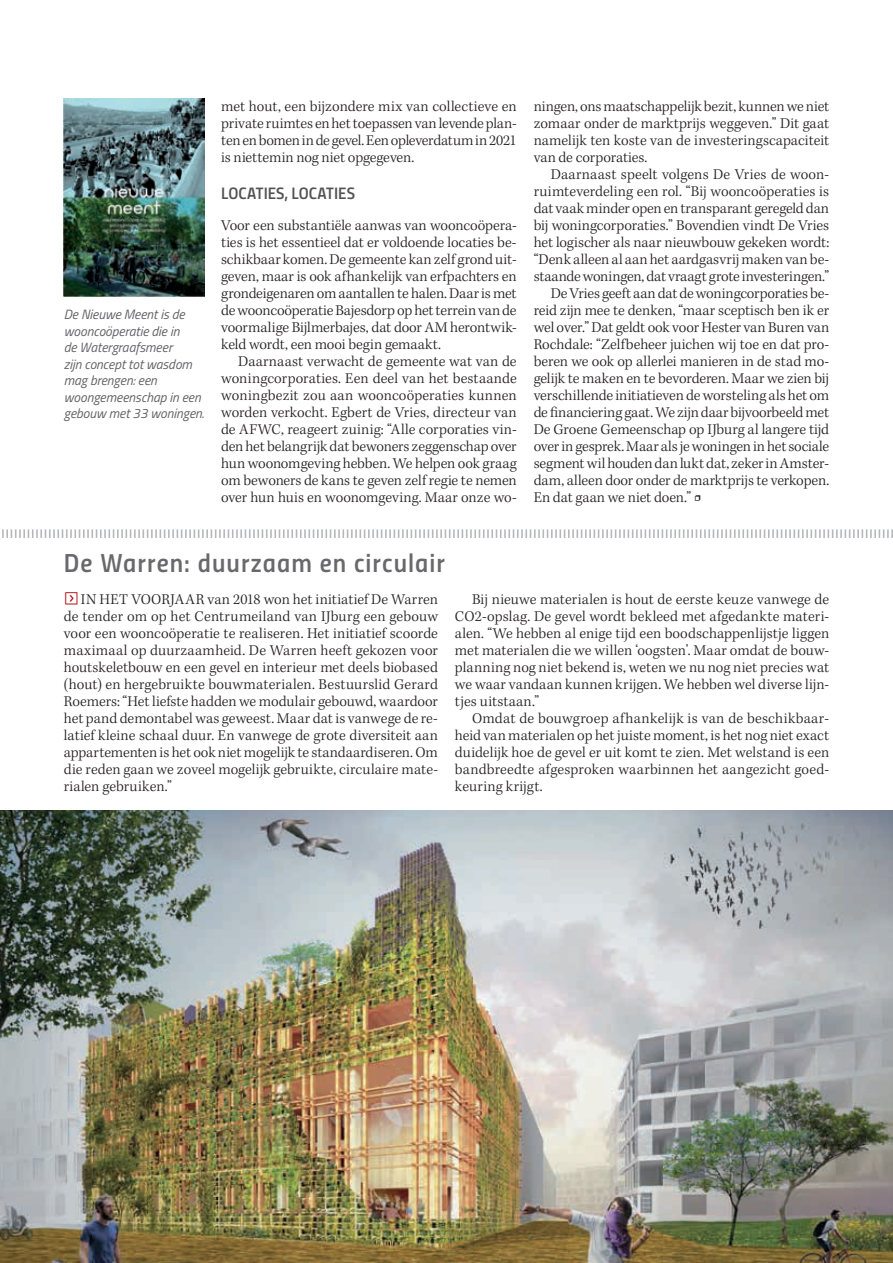
<style>
.page{position:relative;width:893px;height:1263px;background:#fff}
.page>*{position:absolute;margin:0;border:0;box-sizing:border-box;transform-origin:0 0}
.t1{font:26.25px "Titillium Semibold Upright";letter-spacing:.04em;color:#69696c}
.t2{font:16.65px "Titillium Semibold Upright";letter-spacing:.005em;color:#535355}
.t3{font:300 15.3px/17px "Kepler Std";letter-spacing:-.005em;color:#231f20;text-align:justify}
.t4{font:italic 13.5px/16.5px "Titillium";letter-spacing:-.005em;color:#636366}
.s1{font-family:"Button Bonus Square Positive";font-weight:400;color:#b00d15}
</style>
<div class="page">
<svg style="left:2px;top:529px;width:891px;height:9px"></svg>
<img style="left:0;top:810px;width:893px;height:453px">
<img style="left:64px;top:99px;width:140px;height:198px">
<p class="t4" style="left:64px;top:305px;width:142px">De Nieuwe Meent is de wooncoöperatie die in<br>de Watergraafsmeer<br>zijn concept tot wasdom mag brengen: een woongemeenschap in een gebouw met 33 woningen.</p>
<p class="t3" style="left:221px;top:98px;width:297px">met hout, een bijzondere mix van collectieve en private ruimtes en het toepassen van levende plan&shy;ten en bomen in de gevel. Een opleverdatum in 2021 is niettemin nog niet opgegeven.</p>
<p class="t2" style="left:221px;top:180px;width:135px">LOCATIES, LOCATIES</p>
<p class="t3" style="left:221px;top:217px;width:297px">Voor een substantiële aanwas van wooncoöpera&shy;ties is het essentieel dat er voldoende locaties be&shy;schikbaar komen. De gemeente kan zelf grond uit&shy;geven, maar is ook afhankelijk van erfpachters en grondeigenaren om aantallen te halen. Daar is met de wooncoöperatie Bajesdorp op het terrein van de voormalige Bijlmerbajes, dat door AM herontwik&shy;keld wordt, een mooi begin gemaakt.</p>
<p class="t3" style="left:221px;top:353px;width:297px;text-indent:17px">Daarnaast verwacht de gemeente wat van de woningcorporaties. Een deel van het bestaande woningbezit zou aan wooncoöperaties kunnen worden verkocht. Egbert de Vries, directeur van de AFWC, reageert zuinig: “Alle corporaties vin&shy;den het belangrijk dat bewoners zeggenschap over hun woonomgeving hebben. We helpen ook graag om bewoners de kans te geven zelf regie te nemen over hun huis en woonomgeving. Maar onze wo-</p>
<p class="t3" style="left:534px;top:98px;width:297px">ningen, ons maatschappelijk bezit, kunnen we niet zomaar onder de marktprijs weggeven.” Dit gaat namelijk ten koste van de investeringscapaciteit van de corporaties.</p>
<p class="t3" style="left:551px;top:166px;width:280px">Daarnaast speelt volgens De Vries de woon-</p>
<p class="t3" style="left:534px;top:183px;width:297px">ruimteverdeling een rol. “Bij wooncoöperaties is</p>
<p class="t3" style="left:534px;top:200px;width:297px">dat vaak minder open en transparant geregeld dan</p>
<p class="t3" style="left:534px;top:217px;width:297px">bij woningcorporaties.” Bovendien vindt De Vries</p>
<p class="t3" style="left:534px;top:234px;width:297px">het logischer als naar nieuwbouw gekeken wordt:</p>
<p class="t3" style="left:534px;top:251px;width:297px">“Denk alleen al aan het aardgasvrij maken van be-</p>
<p class="t3" style="left:534px;top:268px;width:297px">staande woningen, dat vraagt grote investeringen.”</p>
<p class="t3" style="left:551px;top:285px;width:280px">De Vries geeft aan dat de woningcorporaties be-</p>
<p class="t3" style="left:534px;top:302px;width:297px">reid zijn mee te denken, “maar sceptisch ben ik er</p>
<p class="t3" style="left:534px;top:319px;width:297px">wel over.” Dat geldt ook voor Hester van Buren van</p>
<p class="t3" style="left:534px;top:336px;width:297px">Rochdale: “Zelfbeheer juichen wij toe en dat pro-</p>
<p class="t3" style="left:534px;top:353px;width:297px">beren we ook op allerlei manieren in de stad mo-</p>
<p class="t3" style="left:534px;top:370px;width:297px">gelijk te maken en te bevorderen. Maar we zien bij</p>
<p class="t3" style="left:534px;top:387px;width:297px">verschillende initiatieven de worsteling als het om</p>
<p class="t3" style="left:534px;top:404px;width:297px">de financiering gaat. We zijn daar bijvoorbeeld met</p>
<p class="t3" style="left:534px;top:421px;width:297px">De Groene Gemeenschap op IJburg al langere tijd</p>
<p class="t3" style="left:534px;top:438px;width:297px">over in gesprek. Maar als je woningen in het sociale</p>
<p class="t3" style="left:534px;top:455px;width:297px">segment wil houden dan lukt dat, zeker in Amster-</p>
<p class="t3" style="left:534px;top:472px;width:297px">dam, alleen door onder de marktprijs te verkopen.</p>
<p class="t3" style="left:534px;top:489px;width:169px">En dat gaan we niet doen.” •</p>
<h1 class="t1" style="left:64px;top:542px;width:383px">De Warren: duurzaam en circulair</h1>
<p class="t3" style="left:64px;top:591px;width:376px"><span class="s1">f</span>IN HET VOORJAAR van 2018 won het initiatief De Warren de tender om op het Centrumeiland van IJburg een gebouw voor een wooncoöperatie te realiseren. Het initiatief scoorde maximaal op duurzaamheid. De Warren heeft gekozen voor houtskeletbouw en een gevel en interieur met deels biobased (hout) en hergebruikte bouwmaterialen. Bestuurslid Gerard Roemers: “Het liefste hadden we modulair gebouwd, waardoor het pand demontabel was geweest. Maar dat is vanwege de re&shy;latief kleine schaal duur. En vanwege de grote diversiteit aan appartementen is het ook niet mogelijk te standaardiseren. Om die reden gaan we zoveel mogelijk gebruikte, circulaire mate&shy;rialen gebruiken.”</p>
<p class="t3" style="left:455px;top:591px;width:376px;text-indent:17px">Bij nieuwe materialen is hout de eerste keuze vanwege de CO2-opslag. De gevel wordt bekleed met afgedankte materi&shy;alen. “We hebben al enige tijd een boodschappenlijstje liggen met materialen die we willen ‘oogsten’. Maar omdat de bouw&shy;planning nog niet bekend is, weten we nu nog niet precies wat we waar vandaan kunnen krijgen. We hebben wel diverse lijn&shy;tjes uitstaan.”</p>
<p class="t3" style="left:455px;top:710px;width:376px;text-indent:17px">Omdat de bouwgroep afhankelijk is van de beschikbaar&shy;heid van materialen op het juiste moment, is het nog niet exact duidelijk hoe de gevel er uit komt te zien. Met welstand is een bandbreedte afgesproken waarbinnen het aangezicht goed&shy;keuring krijgt.</p>
</div>
